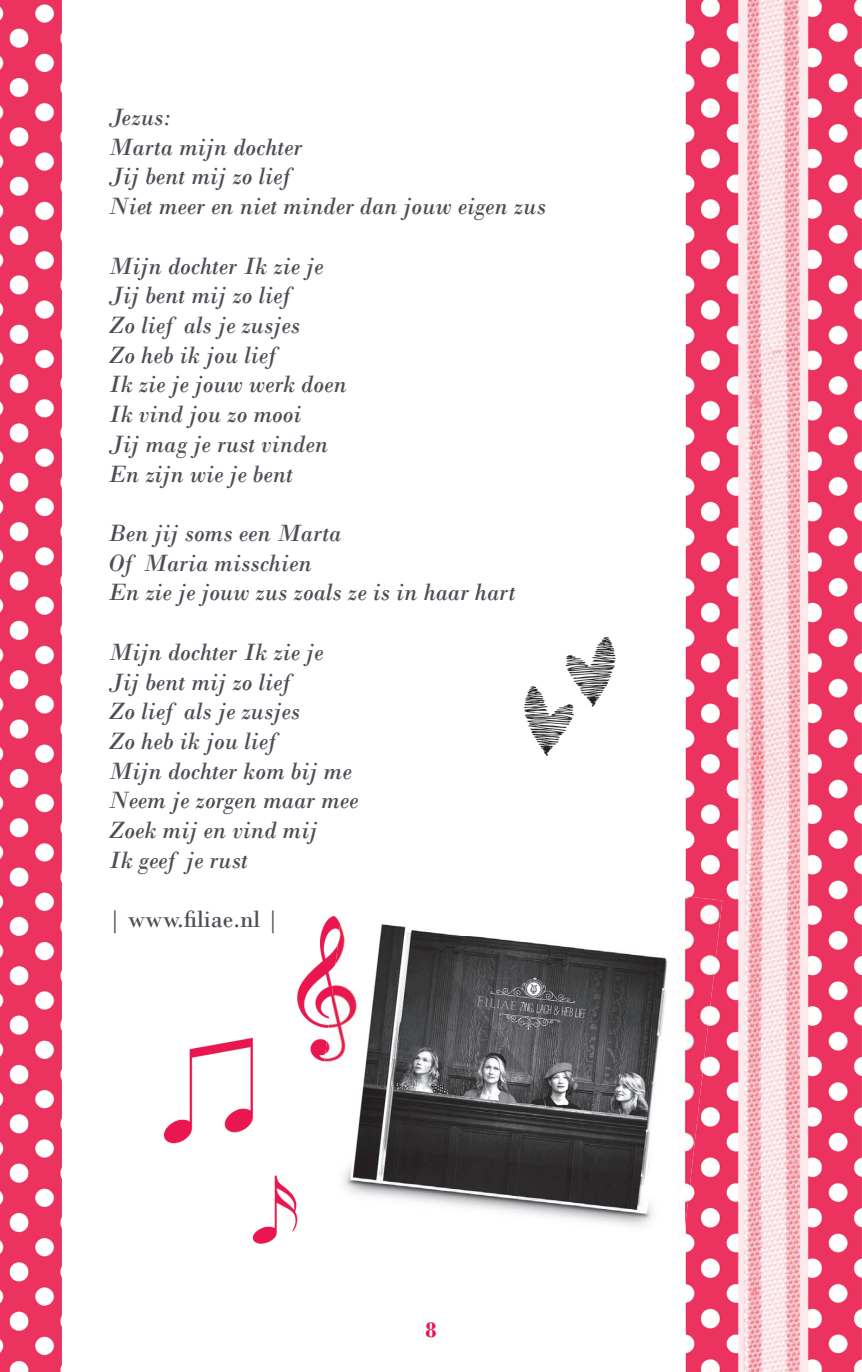
<style>
.page{position:relative;width:862px;height:1372px;background:#fff}
.page>*{position:absolute;margin:0;border:0;box-sizing:border-box;transform-origin:0 0}
.t1{font:italic 24.75px/29.7px "Bodoni";color:#4e4d55}
.t2{font:24.75px "Bodoni";color:#4e4d55}
.t3{font:700 22.5px "Bodoni";color:#e9174e}
</style>
<div class="page">
<img style="left:0;top:0;width:861px;height:1371px">
<img style="left:493px;top:614px;width:133px;height:165px">
<img style="left:308px;top:935px;width:275px;height:301px">
<img style="left:583px;top:884px;width:139px;height:363px">
<img style="left:338px;top:857px;width:246px;height:79px">
<p class="t1" style="left:108px;top:102px;width:438px">Jezus:<br>Marta mijn dochter<br>Jij bent mij zo lief<br>Niet meer en niet minder dan jouw eigen zus</p>
<p class="t1" style="left:108px;top:250px;width:239px">Mijn dochter Ik zie je<br>Jij bent mij zo lief<br>Zo lief als je zusjes<br>Zo heb ik jou lief<br>Ik zie je jouw werk doen<br>Ik vind jou zo mooi<br>Jij mag je rust vinden<br>En zijn wie je bent</p>
<p class="t1" style="left:108px;top:518px;width:408px">Ben jij soms een Marta<br>Of Maria misschien<br>En zie je jouw zus zoals ze is in haar hart</p>
<p class="t1" style="left:108px;top:637px;width:251px">Mijn dochter Ik zie je<br>Jij bent mij zo lief<br>Zo lief als je zusjes<br>Zo heb ik jou lief<br>Mijn dochter kom bij me<br>Neem je zorgen maar mee<br>Zoek mij en vind mij<br>Ik geef je rust</p>
<p class="t2" style="left:108px;top:904px;width:172px">| www.filiae.nl |</p>
<p class="t3" style="left:425px;top:1316px;width:13px">8</p>
</div>
